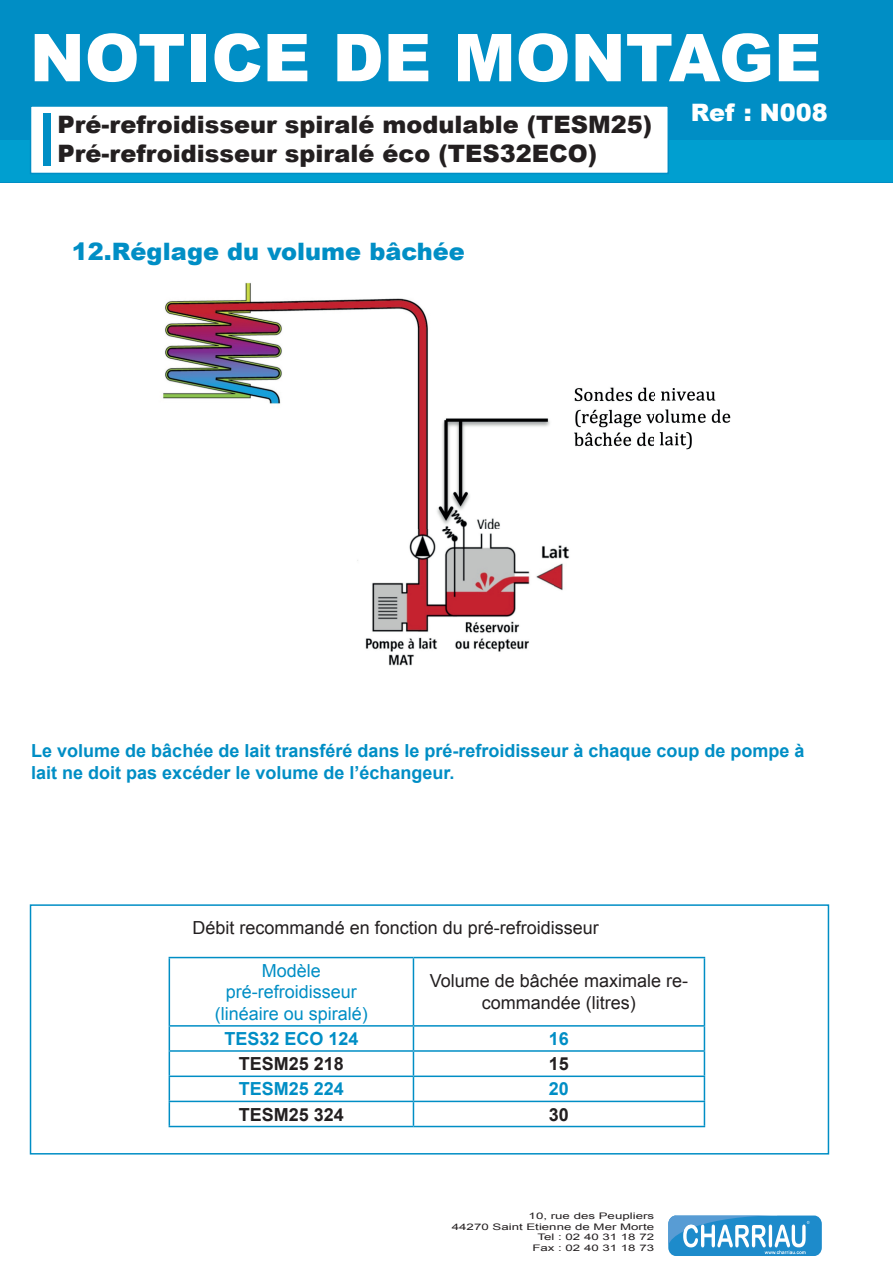
<style>
.page{position:relative;width:893px;height:1263px;background:#fff}
.page>*{position:absolute;margin:0;border:0;box-sizing:border-box;transform-origin:0 0}
.t1{font:900 66px "Arial";color:#fff}
.t2{font:900 24px/28.8px "Arial";color:#231f20}
.t3{font:900 24px "Arial";color:#008ec5}
.t4{font:900 24px "Arial";color:#fff}
.t5{font:700 18px/21.6px "Arial";color:#008ec5}
.t6{font:18px/21.6px "Arial";color:#231f20;text-align:center}
.t7{font:18px/21.6px "Arial";color:#008ec5;text-align:center}
.t8{font:700 18px "Arial";color:#231f20}
.t9{font:9px/10.8px "Arial";color:#231f20;text-align:right;scale:1.48 1}
</style>
<div class="page">
<div style="left:0;top:0;width:893px;height:182px;background:#008ec5"></div>
<div style="left:0;top:140px;width:893px;height:42px;background:#009fd0"></div>
<div style="left:30px;top:105px;width:639px;height:69px;background:#fff;border:2px solid #008ec5"></div>
<div style="left:43px;top:113px;width:7px;height:53px;background:#008ec5"></div>
<div style="left:668px;top:1215px;width:154px;height:41px;background:#1d8bcb;border-radius:8px"></div>
<svg style="left:668px;top:1215px;width:141px;height:39px"></svg>
<div style="left:30px;top:904px;width:799px;height:250px;border:2px solid #008ec5"></div>
<img style="left:163px;top:282px;width:568px;height:384px">
<hr style="left:169px;top:957px;width:244px;height:1px;background:#008ec5">
<hr style="left:169px;top:958px;width:1px;height:67px;background:#008ec5">
<hr style="left:413px;top:957px;width:292px;height:1px;background:#008ec5">
<hr style="left:413px;top:958px;width:1px;height:67px;background:#008ec5">
<hr style="left:704px;top:958px;width:1px;height:67px;background:#008ec5">
<hr style="left:413px;top:1025px;width:292px;height:1px;background:#008ec5">
<hr style="left:413px;top:1050px;width:292px;height:2px;background:#008ec5">
<hr style="left:413px;top:1075px;width:292px;height:2px;background:#008ec5">
<hr style="left:413px;top:1101px;width:292px;height:1px;background:#008ec5">
<svg style="left:704px;top:1026px;width:1px;height:100px"></svg>
<hr style="left:413px;top:1126px;width:292px;height:1px;background:#008ec5">
<hr style="left:169px;top:1025px;width:244px;height:1px;background:#008ec5">
<hr style="left:169px;top:1050px;width:244px;height:2px;background:#008ec5">
<hr style="left:169px;top:1075px;width:244px;height:2px;background:#008ec5">
<hr style="left:169px;top:1101px;width:244px;height:1px;background:#008ec5">
<svg style="left:169px;top:1026px;width:1px;height:100px"></svg>
<svg style="left:413px;top:1026px;width:1px;height:100px"></svg>
<hr style="left:169px;top:1126px;width:244px;height:1px;background:#008ec5">
<h1 class="t1" style="left:30px;top:10px;width:793px">NOTICE DE MONTAGE</h1>
<h2 class="t4" style="left:691px;top:95px;width:138px">Ref : N008</h2>
<h2 class="t2" style="left:57px;top:110px;width:596px">Pré-refroidisseur spiralé modulable (TESM25)<br>Pré-refroidisseur spiralé éco (TES32ECO)</h2>
<h2 class="t3" style="left:72px;top:234px;width:395px">12.Réglage du volume bâchée</h2>
<p class="t5" style="left:31px;top:740px;width:775px">Le volume de bâchée de lait transféré dans le pré-refroidisseur à chaque coup de pompe à lait ne doit pas excéder le volume de l’échangeur.</p>
<p class="t6" style="left:193px;top:917px;width:408px">Débit recommandé en fonction du pré-refroidisseur</p>
<p class="t7" style="left:215px;top:960px;width:155px">Modèle pré-refroidisseur (linéaire ou spiralé)</p>
<p class="t6" style="left:430px;top:970px;width:260px">Volume de bâchée maximale re&shy;commandée (litres)</p>
<p class="t5" style="left:224px;top:1028px;width:136px">TES32 ECO 124</p>
<p class="t5" style="left:549px;top:1028px;width:22px">16</p>
<p class="t8" style="left:239px;top:1052px;width:107px">TESM25 218</p>
<p class="t8" style="left:549px;top:1052px;width:22px">15</p>
<p class="t5" style="left:239px;top:1079px;width:107px">TESM25 224</p>
<p class="t5" style="left:549px;top:1079px;width:22px">20</p>
<p class="t8" style="left:239px;top:1102px;width:107px">TESM25 324</p>
<p class="t8" style="left:549px;top:1102px;width:22px">30</p>
<p class="t9" style="left:452px;top:1210px;width:138px">10, rue des Peupliers<br>44270 Saint Etienne de Mer Morte<br>Tel : 02 40 31 18 72<br>Fax : 02 40 31 18 73</p>
</div>
